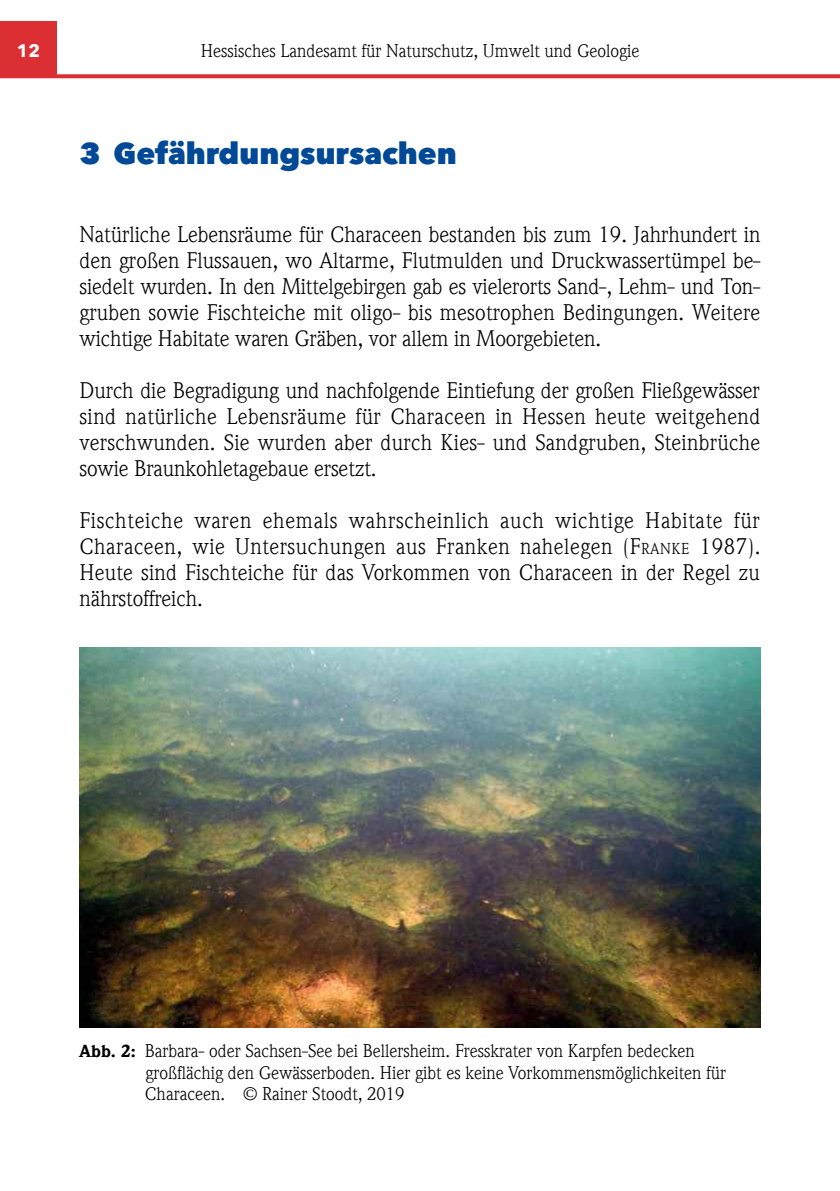
<style>
.page{position:relative;width:840px;height:1191px;background:#fff}
.page>*{position:absolute;margin:0;border:0;box-sizing:border-box;transform-origin:0 0}
.Überschrift_1{font:800 30px "Avenir Next LT Pro";color:#004996}
.Fließtext{font:22px/26px "ITC Weidemann Com";letter-spacing:-.005em;color:#000;text-align:justify}
.Abbildung_verschacht{font:18px/21.6px "ITC Weidemann Com";color:#000}
.t1{font:700 18px "Avenir Next LT Pro";color:#fff}
.s1{font-style:inherit}
.s2{font-size:15.4px}
.s3{font-weight:900;font-size:17px}
</style>
<div class="page">
<div style="left:0;top:22px;width:57px;height:56px;background:#dc2f34"></div>
<svg style="left:57px;top:74px;width:782px;height:4px;background:#de3c41"></svg>
<img style="left:79px;top:648px;width:681px;height:379px">
<p class="t1" style="left:17px;top:39px;width:25px">12</p>
<p class="Abbildung_verschacht" style="left:200px;top:40px;width:440px">Hessisches Landesamt für Naturschutz, Umwelt und Geologie</p>
<p class="Überschrift_1" style="left:79px;top:135px;width:379px">3 Gefährdungsursachen</p>
<p class="Fließtext" style="left:79px;top:222px;width:682px">Natürliche Lebensräume für Characeen bestanden bis zum 19. Jahrhundert in den großen Flussauen, wo Altarme, Flutmulden und Druckwassertümpel be&shy;siedelt wurden. In den Mittelgebirgen gab es vielerorts Sand-, Lehm- und Ton&shy;gruben sowie Fischteiche mit oligo- bis mesotrophen Bedingungen. Weitere wichtige Habitate waren Gräben, vor allem in Moorgebieten.</p>
<p class="Fließtext" style="left:79px;top:378px;width:682px">Durch die Begradigung und nachfolgende Eintiefung der großen Fließgewässer sind natürliche Lebensräume für Characeen in Hessen heute weitgehend verschwunden. Sie wurden aber durch Kies- und Sandgruben, Steinbrüche sowie Braunkohletagebaue ersetzt.</p>
<p class="Fließtext" style="left:79px;top:508px;width:682px">Fischteiche waren ehemals wahrscheinlich auch wichtige Habitate für Characeen, wie Untersuchungen aus Franken nahelegen (<span class="s1">F</span><span class="s2">RANKE</span> 1987).<br>Heute sind Fischteiche für das Vorkommen von Characeen in der Regel zu nährstoffreich.</p>
<p class="Abbildung_verschacht" style="left:145px;top:1040px;width:582px;text-indent:-66px"><span class="s3">Abb. 2:</span> Barbara- oder Sachsen-See bei Bellersheim. Fresskrater von Karpfen bedecken großflächig den Gewässerboden. Hier gibt es keine Vorkommensmöglichkeiten für<br>Characeen. © Rainer Stoodt, 2019</p>
</div>
